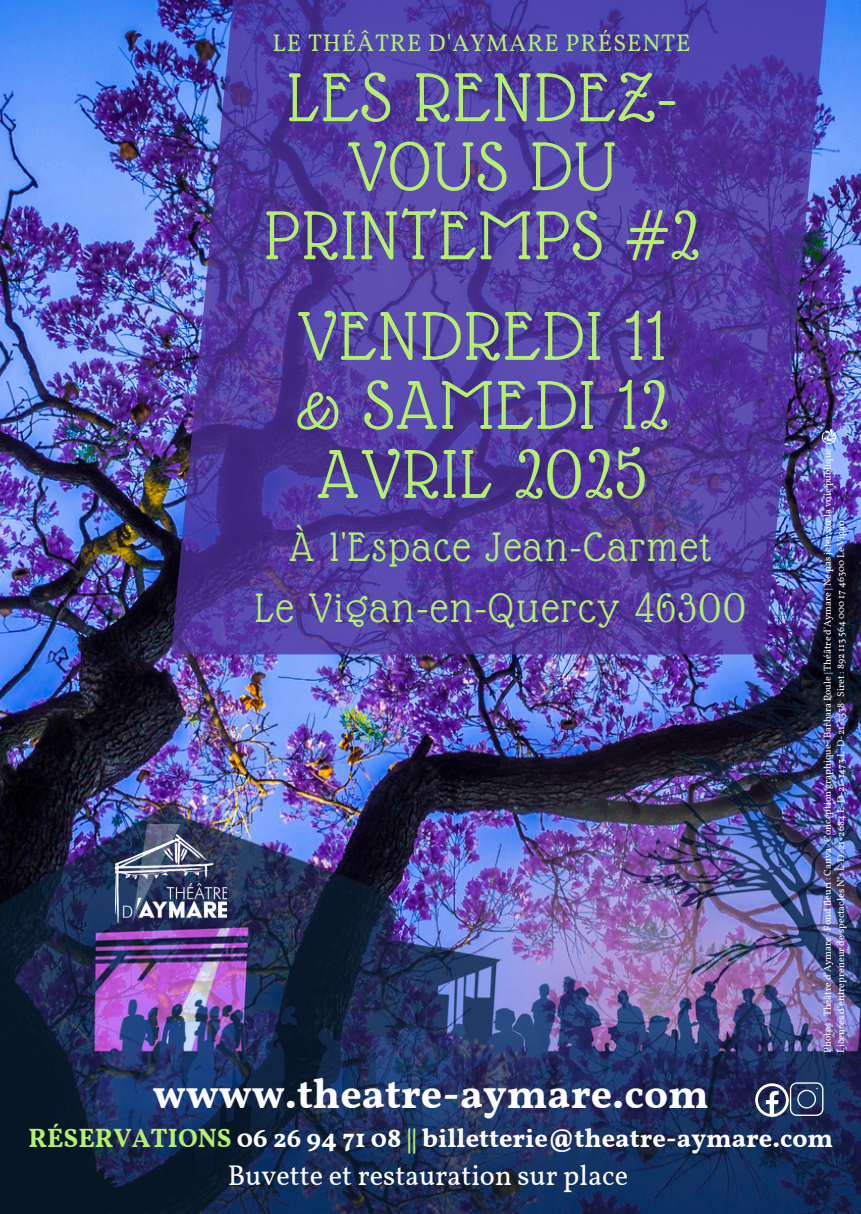
<style>
.page{position:relative;width:861px;height:1214px;background:#fff}
.page>*{position:absolute;margin:0;border:0;box-sizing:border-box;transform-origin:0 0}
.t1{font:75px/69px "Glass Antiqua";letter-spacing:.03em;color:#b4ef6f;text-align:center}
.t2{font:44.6px/61.6px "Glass Antiqua";letter-spacing:.05em;color:#b4ef6f;text-align:center}
.t3{font:700 42px "Vollkorn";color:#fefdff}
.t4{font:28.4px "Vollkorn";color:#fff}
.t5{font:700 26.4px "Vollkorn";color:#fff}
.t6{font:24px "Vollkorn";letter-spacing:.04em;color:#b4ef6f}
.t7{font:10px "Vollkorn";color:#fff}
.s1{color:#b4ef6f}
</style>
<div class="page">
<img style="left:0;top:0;width:861px;height:1213px">
<svg style="left:171px;top:0;width:658px;height:654px;background:#503c9f"></svg>
<svg style="left:755px;top:1082px;width:68px;height:34px"></svg>
<img style="left:116px;top:825px;width:111px;height:97px">
<svg style="left:822px;top:429px;width:15px;height:15px"></svg>
<h4 class="t6" style="left:273px;top:28px;width:419px">LE THÉÂTRE D'AYMARE PRÉSENTE</h4>
<p class="t1" style="left:264px;top:63px;width:436px">LES RENDEZ-<br>VOUS DU<br>PRINTEMPS #2</p>
<p class="t1" style="left:296px;top:301px;width:374px;text-align:justify">VENDREDI 11 &amp; SAMEDI 12<br>AVRIL 2025</p>
<h1 class="t2" style="left:255px;top:515px;width:492px">À l'Espace Jean-Carmet<br>Le Vigan-en-Quercy 46300</h1>
<p class="t3" style="left:153px;top:1067px;width:558px">wwww.theatre-aymare.com</p>
<p class="t7" style="left:821px;top:1052px;width:606px;rotate:-90deg">Photos : Théâtre d’Aymare · Fond fleuri : Canva · Conception graphique : Barbara Poule | Théâtre d'Aymare | Ne pas jeter sur la voie publique</p>
<p class="t7" style="left:835px;top:1052px;width:535px;rotate:-90deg">Licences d'entrepreneur de spectacles N°: L-D-21-2684 L-D-21-1473 L-D-21-1338 Siret : 892 113 564 000 17 46300 Le Vigan</p>
<h1 class="t5" style="left:29px;top:1122px;width:806px"><span class="s1">RÉSERVATIONS</span> 06 26 94 71 08 <span class="s1">||</span> billetterie@theatre-aymare.com</h1>
<h1 class="t4" style="left:228px;top:1157px;width:402px">Buvette et restauration sur place</h1>
</div>
